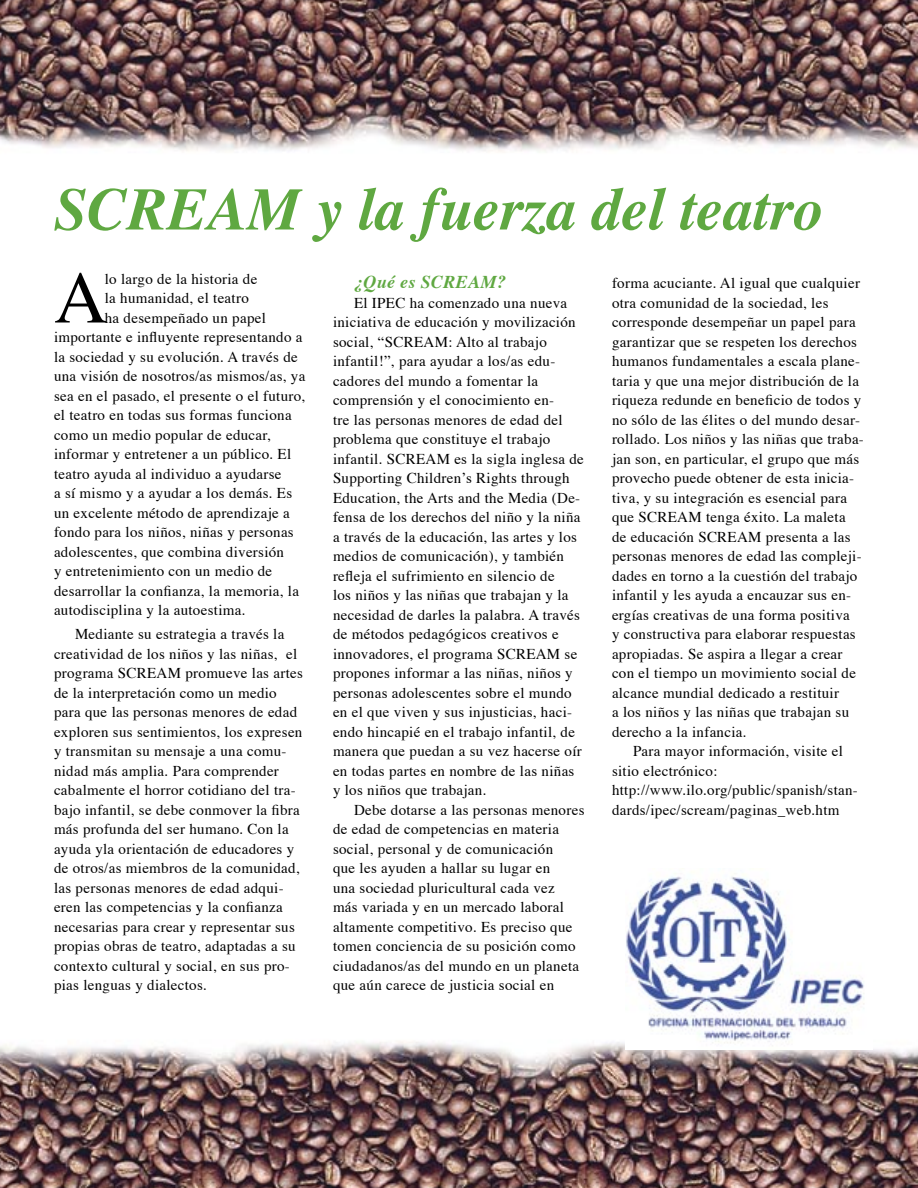
<style>
.page{position:relative;width:918px;height:1188px;background:#fff}
.page>*{position:absolute;margin:0;border:0;box-sizing:border-box;transform-origin:0 0}
.t1{font:73.95px "Times";color:#000}
.textooo{font:italic 700 60px "Times";color:#5fa841}
.textooo-2{font:italic 700 18px "Times";letter-spacing:.02em;color:#5fa841}
.textooo-3{font:15px/19.5px "Times";letter-spacing:.02em;color:#000}
</style>
<div class="page">
<img style="left:0;top:0;width:918px;height:152px">
<img style="left:0;top:1041px;width:918px;height:147px">
<img style="left:625px;top:876px;width:248px;height:174px">
<p class="textooo" style="left:54px;top:170px;width:770px">SCREAM y la fuerza del teatro</p>
<p class="t1" style="left:54px;top:251px;width:55px">A</p>
<p class="textooo-3" style="left:105px;top:270px;width:154px">lo largo de la historia de</p>
<p class="textooo-3" style="left:105px;top:289px;width:146px">la humanidad, el teatro</p>
<p class="textooo-3" style="left:105px;top:309px;width:163px">ha desempeñado un papel</p>
<p class="textooo-3" style="left:54px;top:328px;width:250px">importante e influyente representando a</p>
<p class="textooo-3" style="left:54px;top:348px;width:245px">la sociedad y su evolución. A través de</p>
<p class="textooo-3" style="left:54px;top:367px;width:253px">una visión de nosotros/as mismos/as, ya</p>
<p class="textooo-3" style="left:54px;top:387px;width:253px">sea en el pasado, el presente o el futuro,</p>
<p class="textooo-3" style="left:54px;top:406px;width:239px">el teatro en todas sus formas funciona</p>
<p class="textooo-3" style="left:54px;top:426px;width:218px">como un medio popular de educar,</p>
<p class="textooo-3" style="left:54px;top:445px;width:239px">informar y entretener a un público. El</p>
<p class="textooo-3" style="left:54px;top:465px;width:229px">teatro ayuda al individuo a ayudarse</p>
<p class="textooo-3" style="left:54px;top:484px;width:240px">a sí mismo y a ayudar a los demás. Es</p>
<p class="textooo-3" style="left:54px;top:504px;width:237px">un excelente método de aprendizaje a</p>
<p class="textooo-3" style="left:54px;top:523px;width:241px">fondo para los niños, niñas y personas</p>
<p class="textooo-3" style="left:54px;top:543px;width:232px">adolescentes, que combina diversión</p>
<p class="textooo-3" style="left:54px;top:562px;width:220px">y entretenimiento con un medio de</p>
<p class="textooo-3" style="left:54px;top:582px;width:247px">desarrollar la confianza, la memoria, la</p>
<p class="textooo-3" style="left:54px;top:601px;width:193px">autodisciplina y la autoestima.</p>
<p class="textooo-3" style="left:54px;top:625px;width:251px;text-indent:21px">Mediante su estrategia a través la creatividad de los niños y las niñas, el programa SCREAM promueve las artes de la interpretación como un medio para que las personas menores de edad exploren sus sentimientos, los expresen y transmitan su mensaje a una comu&shy;nidad más amplia. Para comprender cabalmente el horror cotidiano del tra&shy;bajo infantil, se debe conmover la fibra más profunda del ser humano. Con la ayuda yla orientación de educadores y de otros/as miembros de la comunidad, las personas menores de edad adqui&shy;eren las competencias y la confianza necesarias para crear y representar sus propias obras de teatro, adaptadas a su contexto cultural y social, en sus pro&shy;pias lenguas y dialectos.</p>
<p class="textooo-2" style="left:354px;top:270px;width:154px">¿Qué es SCREAM?</p>
<p class="textooo-3" style="left:333px;top:294px;width:252px;text-indent:21px">El IPEC ha comenzado una nueva iniciativa de educación y movilización social, “SCREAM: Alto al trabajo infantil!”, para ayudar a los/as edu&shy;cadores del mundo a fomentar la comprensión y el conocimiento en-<br>tre las personas menores de edad del problema que constituye el trabajo infantil. SCREAM es la sigla inglesa de Supporting Childrenʼs Rights through Education, the Arts and the Media (De&shy;fensa de los derechos del niño y la niña a través de la educación, las artes y los medios de comunicación), y también refleja el sufrimiento en silencio de<br>los niños y las niñas que trabajan y la necesidad de darles la palabra. A través de métodos pedagógicos creativos e innovadores, el programa SCREAM se propones informar a las niñas, niños y personas adolescentes sobre el mundo en el que viven y sus injusticias, haci&shy;endo hincapié en el trabajo infantil, de manera que puedan a su vez hacerse oír en todas partes en nombre de las niñas y los niños que trabajan.</p>
<p class="textooo-3" style="left:333px;top:801px;width:253px;text-indent:21px">Debe dotarse a las personas menores de edad de competencias en materia social, personal y de comunicación<br>que les ayuden a hallar su lugar en<br>una sociedad pluricultural cada vez<br>más variada y en un mercado laboral altamente competitivo. Es preciso que tomen conciencia de su posición como ciudadanos/as del mundo en un planeta que aún carece de justicia social en</p>
<p class="textooo-3" style="left:612px;top:274px;width:253px">forma acuciante. Al igual que cualquier otra comunidad de la sociedad, les corresponde desempeñar un papel para garantizar que se respeten los derechos humanos fundamentales a escala plane&shy;taria y que una mejor distribución de la riqueza redunde en beneficio de todos y no sólo de las élites o del mundo desar&shy;rollado. Los niños y las niñas que traba&shy;jan son, en particular, el grupo que más provecho puede obtener de esta inicia&shy;tiva, y su integración es esencial para que SCREAM tenga éxito. La maleta de educación SCREAM presenta a las personas menores de edad las compleji&shy;dades en torno a la cuestión del trabajo infantil y les ayuda a encauzar sus en&shy;ergías creativas de una forma positiva<br>y constructiva para elaborar respuestas apropiadas. Se aspira a llegar a crear con el tiempo un movimiento social de alcance mundial dedicado a restituir<br>a los niños y las niñas que trabajan su derecho a la infancia.</p>
<p class="textooo-3" style="left:612px;top:742px;width:232px;text-indent:21px">Para mayor información, visite el sitio electrónico:</p>
<p class="textooo-3" style="left:612px;top:781px;width:247px">http://www.ilo.org/public/spanish/stan&shy;dards/ipec/scream/paginas_web.htm</p>
</div>
